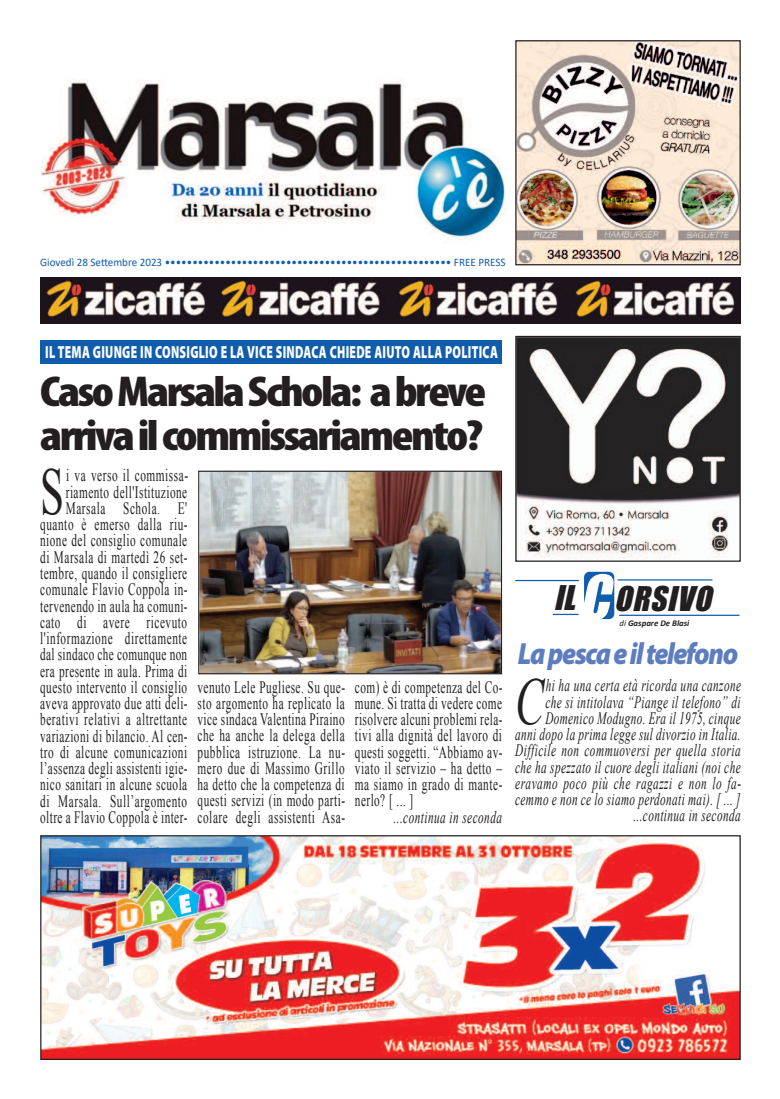
<style>
.page{position:relative;width:780px;height:1099px;background:#fff}
.page>*{position:absolute;margin:0;border:0;box-sizing:border-box;transform-origin:0 0}
.t1{font:66.5px "Times New Roman";color:#231f20;scale:.65 1}
.t2{font:italic 66.5px "Times New Roman";color:#231f20;scale:.65 1}
.t3{font:900 condensed 43.38px/43.9px "Myriad Pro";letter-spacing:-.05em;color:#231f20;scale:1.14 1}
.t4{font:italic 31.25px "Impact";color:#231f20}
.t5{font:italic 900 30.75px "Myriad Pro";letter-spacing:-.05em;color:#5d7dbe;scale:.88 1}
.t6{font:900 17.62px "Myriad Pro";letter-spacing:.025em;color:#fff;scale:.67 1}
.t7{font:17.38px/16.2px "Times New Roman";letter-spacing:.045em;color:#231f20;text-align:justify;scale:.65 1}
.t8{font:italic 17.38px/16.2px "Times New Roman";letter-spacing:.035em;color:#231f20;text-align:right;scale:.65 1}
.t9{font:11.38px "Calibri";color:#115cab}
.t10{font:italic 700 8.75px "Calibri";color:#231f20}
.s1{font-size:57px;color:#fff}
.s2{font-weight:400}
</style>
<div class="page">
<img style="left:40px;top:277px;width:700px;height:46px">
<img style="left:517px;top:42px;width:221px;height:221px">
<div style="left:515px;top:40px;width:225px;height:225px;border:1px solid #231f20"></div>
<img style="left:41px;top:79px;width:464px;height:158px">
<img style="left:42px;top:837px;width:696px;height:220px">
<div style="left:40px;top:835px;width:700px;height:224px;border:1px solid #231f20"></div>
<div style="left:584px;top:571px;width:30px;height:48px;background:#115cab;border-radius:5px"></div>
<hr style="left:619px;top:614px;width:120px;height:2px;background:#115cab">
<hr style="left:617px;top:579px;width:95px;height:1px;background:#115cab">
<hr style="left:552px;top:613px;width:26px;height:2px;background:#115cab">
<hr style="left:515px;top:580px;width:64px;height:1px;background:#115cab">
<div style="left:40px;top:340px;width:462px;height:24px;background:#115cab"></div>
<img style="left:517px;top:338px;width:221px;height:222px">
<div style="left:515px;top:336px;width:225px;height:226px;border:1px solid #231f20"></div>
<div style="left:198px;top:470px;width:304px;height:204px;border:1px solid #231f20"></div>
<img style="left:199px;top:472px;width:302px;height:201px">
<p class="t9" style="left:40px;top:257px;width:467px">Giovedì 28 Settembre 2023 •••••••••••••••••••••••••••••••••••••••••••••••••••• FREE PRESS</p>
<p class="t6" style="left:45px;top:345px;width:677px">IL TEMA GIUNGE IN CONSIGLIO E LA VICE SINDACA CHIEDE AIUTO ALLA POLITICA</p>
<h2 class="t3" style="left:40px;top:373px;width:393px">CasoMarsalaSchola: abreve arrivailcommissariamento?</h2>
<h1 class="t1" style="left:40px;top:454px;width:38px">S</h1>
<p class="t7" style="left:40px;top:467px;width:229px;text-align:right">i va verso il commissa&shy;riamento dell'Istituzione<br>Marsala Schola. E' quanto è emerso dalla riu&shy;nione del consiglio comunale di Marsala di martedì 26 set&shy;tembre, quando il consigliere comunale Flavio Coppola in&shy;tervenendo in aula ha comuni&shy;cato di avere ricevuto l'informazione direttamente dal sindaco che comunque non era presente in aula. Prima di questo intervento il consiglio aveva approvato due atti deli&shy;berativi relativi a altrettante variazioni di bilancio. Al cen&shy;tro di alcune comunicazioni l’assenza degli assistenti igie&shy;nico sanitari in alcune scuola di Marsala. Sull’argomento oltre a Flavio Coppola è inter-</p>
<p class="t7" style="left:197px;top:678px;width:228px">venuto Lele Pugliese. Su que&shy;sto argomento ha replicato la vice sindaca Valentina Piraino che ha anche la delega della pubblica istruzione. La nu&shy;mero due di Massimo Grillo ha detto che la competenza di questi servizi (in modo parti&shy;colare degli assistenti Asa-</p>
<p class="t7" style="left:355px;top:678px;width:228px">com) è di competenza del Co&shy;mune. Si tratta di vedere come risolvere alcuni problemi rela&shy;tivi alla dignità del lavoro di questi soggetti. “Abbiamo av&shy;viato il servizio – ha detto – ma siamo in grado di mante&shy;nerlo? [ ... ]</p>
<p class="t8" style="left:393px;top:808px;width:168px">...continua in seconda</p>
<h3 class="t4" style="left:554px;top:580px;width:164px">IL<span class="s1">C</span>ORSIVO</h3>
<p class="t10" style="left:619px;top:619px;width:71px"><span class="s2">di</span> Gaspare De Blasi</p>
<h3 class="t5" style="left:517px;top:641px;width:252px">Lapescaeiltelefono</h3>
<h1 class="t2" style="left:515px;top:664px;width:46px">C</h1>
<p class="t8" style="left:515px;top:677px;width:349px">hi ha una certa età ricorda una canzone<br>che si intitolava “Piange il telefono” di Domenico Modugno. Era il 1975, cinque<br>anni dopo la prima legge sul divorzio in Italia.<br>Difficile non commuoversi per quella storia che ha spezzato il cuore degli italiani (noi che eravamo poco più che ragazzi e non lo fa&shy;cemmo e non ce lo siamo perdonati mai). [ ... ] ...continua in seconda</p>
</div>
